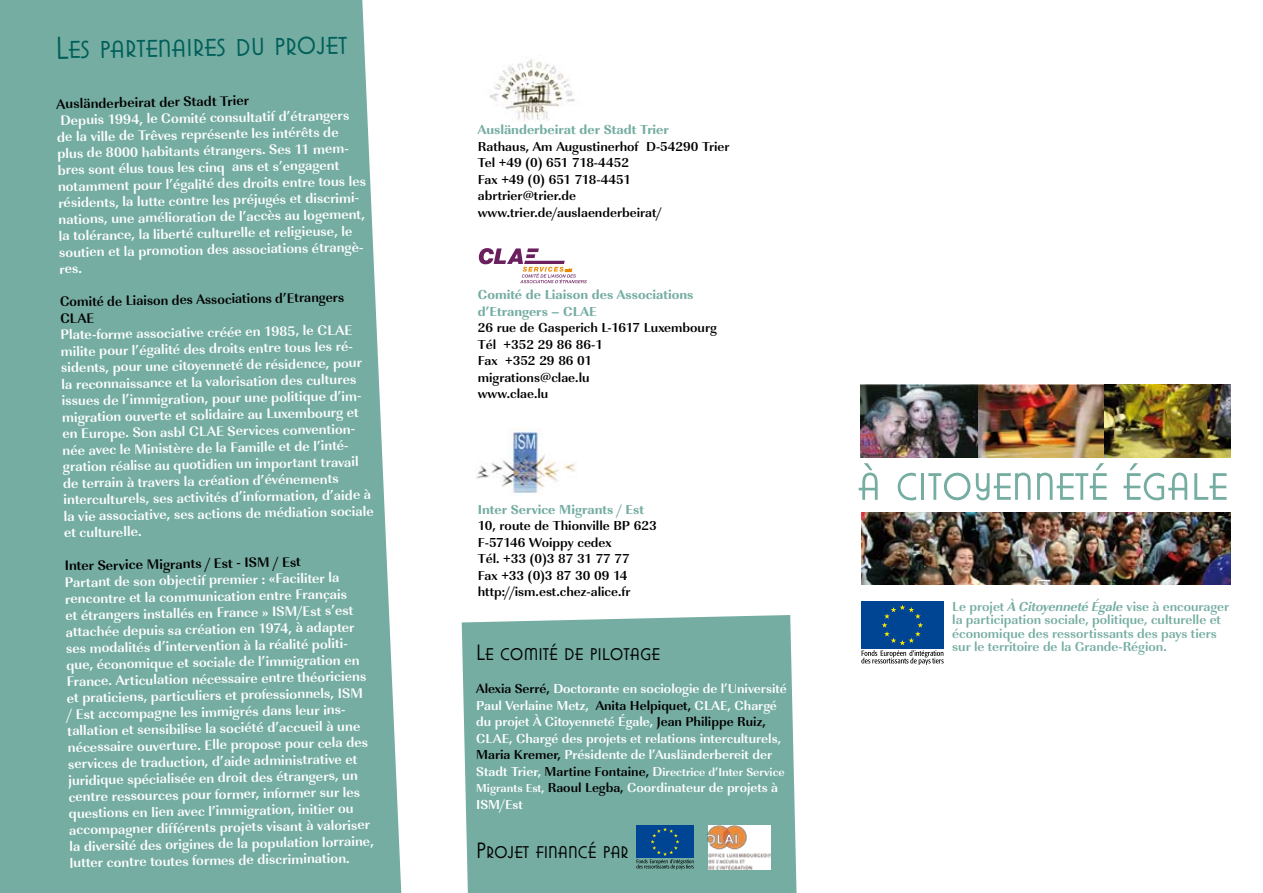
<style>
.page{position:relative;width:1263px;height:893px;background:#fff}
.page>*{position:absolute;margin:0;border:0;box-sizing:border-box;transform-origin:0 0}
.t1{font:54px "Modified Gothic";color:#75ada2}
.t2{font:34.5px "Modified Gothic";color:#005f5a}
.t3{font:24px "Modified Gothic";color:#000}
.t4{font:700 14.25px/16.5px "URW Imperial T";color:#fff}
.t5{font:700 14.25px/16.5px "URW Imperial T";color:#000}
.t6{font:700 13.5px/16.5px "URW Imperial T";color:#000}
.t7{font:700 13.5px/16.5px "URW Imperial T";color:#fff}
.t8{font:700 13.5px/13.5px "URW Imperial T";color:#75ada2}
.t9{font:700 13.5px/16.5px "URW Imperial T Extr";color:#75ada2}
.t10{font:700 12px "URW Imperial T";color:#fff}
.s1{color:#000}
.s2{font-size:13.5px}
.s3{font-size:13.5px;color:#000}
.s4{font-size:12px}
.s5{font-family:"URW Imperial T Extr Bold Extr Wide Obli";font-weight:400}
</style>
<div class="page">
<div style="left:0;top:0;width:401px;height:893px;background:#75ada2"></div>
<div style="left:462px;top:615px;width:334px;height:278px;background:#75ada2"></div>
<img style="left:489px;top:59px;width:86px;height:62px">
<svg style="left:479px;top:248px;width:108px;height:35px"></svg>
<img style="left:476px;top:429px;width:99px;height:65px">
<div style="left:636px;top:825px;width:58px;height:33px;background:#004494"></div>
<svg style="left:636px;top:827px;width:58px;height:42px"></svg>
<img style="left:708px;top:825px;width:62px;height:45px">
<img style="left:861px;top:385px;width:369px;height:72px">
<img style="left:861px;top:513px;width:370px;height:72px">
<div style="left:861px;top:602px;width:83px;height:47px;background:#004494"></div>
<svg style="left:861px;top:605px;width:83px;height:60px"></svg>
<h2 class="t2" style="left:55px;top:29px;width:293px;rotate:-1deg">Les partenaires du projet</h2>
<p class="t5" style="left:56px;top:96px;width:194px;rotate:-1deg">Ausländerbeirat der Stadt Trier</p>
<p class="t4" style="left:57px;top:112px;width:310px;rotate:-1deg">Depuis 1994, le Comité consultatif d’étrangers<br>de la ville de Trêves représente les intérêts de plus de 8000 habitants étrangers. Ses 11 mem&shy;bres sont élus tous les cinq ans et s’engagent notamment pour l’égalité des droits entre tous les résidents, la lutte contre les préjugés et discrimi&shy;nations, une amélioration de l’accès au logement, la tolérance, la liberté culturelle et religieuse, le soutien et la promotion des associations étrangè&shy;res.</p>
<p class="t5" style="left:60px;top:294px;width:286px;rotate:-1deg">Comité de Liaison des Associations d’Etrangers<br>CLAE</p>
<p class="t4" style="left:60px;top:327px;width:312px;rotate:-1deg">Plate-forme associative créée en 1985, le CLAE milite pour l’égalité des droits entre tous les ré&shy;sidents, pour une citoyenneté de résidence, pour la reconnaissance et la valorisation des cultures issues de l’immigration, pour une politique d’im&shy;migration ouverte et solidaire au Luxembourg et en Europe. Son asbl CLAE Services convention&shy;née avec le Ministère de la Famille et de l’inté&shy;gration réalise au quotidien un important travail de terrain à travers la création d’événements interculturels, ses activités d’information, d’aide à la vie associative, ses actions de médiation sociale et culturelle.</p>
<p class="t5" style="left:64px;top:558px;width:238px;rotate:-1deg">Inter Service Migrants / Est - ISM / Est</p>
<p class="t4" style="left:65px;top:574px;width:306px;rotate:-1deg">Partant de son objectif premier : «Faciliter la rencontre et la communication entre Français<br>et étrangers installés en France » ISM/Est s’est attachée depuis sa création en 1974, à adapter ses modalités d’intervention à la réalité politi&shy;que, économique et sociale de l’immigration en France. Articulation nécessaire entre théoriciens et praticiens, particuliers et professionnels, ISM / Est accompagne les immigrés dans leur ins&shy;tallation et sensibilise la société d’accueil à une nécessaire ouverture. Elle propose pour cela des services de traduction, d’aide administrative et juridique spécialisée en droit des étrangers, un centre ressources pour former, informer sur les questions en lien avec l’immigration, initier ou accompagner différents projets visant à valoriser la diversité des origines de la population lorraine, lutter contre toutes formes de discrimination.</p>
<p class="t9" style="left:478px;top:121px;width:193px">Ausländerbeirat der Stadt Trier</p>
<p class="t6" style="left:478px;top:138px;width:253px">Rathaus, Am Augustinerhof D-54290 Trier<br>Tel +49 (0) 651 718-4452<br>Fax +49 (0) 651 718-4451 abrtrier@trier.de www.trier.de/auslaenderbeirat/</p>
<p class="t9" style="left:478px;top:286px;width:217px">Comité de Liaison des Associations d’Etrangers – CLAE</p>
<p class="t6" style="left:478px;top:319px;width:241px">26 rue de Gasperich L-1617 Luxembourg<br>Tél +352 29 86 86-1<br>Fax +352 29 86 01<br>migrations@clae.lu<br>www.clae.lu</p>
<p class="t9" style="left:478px;top:501px;width:168px">Inter Service Migrants / Est</p>
<p class="t6" style="left:478px;top:517px;width:180px">10, route de Thionville BP 623<br>F-57146 Woippy cedex<br>Tél. +33 (0)3 87 31 77 77<br>Fax +33 (0)3 87 30 09 14 http://ism.est.chez-alice.fr</p>
<h3 class="t3" style="left:476px;top:640px;width:185px">Le comité de pilotage</h3>
<p class="t7" style="left:476px;top:681px;width:312px"><span class="s1">Alexia Serré,</span> Doctorante en sociologie de l’Université Paul Verlaine Metz, <span class="s1">Anita Helpiquet,</span> CLAE, Chargé du projet À Citoyenneté Égale, <span class="s1">Jean Philippe Ruiz, </span>CLAE, Chargé des projets et relations interculturels, <span class="s1">Maria Kremer,</span> Présidente de l’Ausländerbereit der</p>
<p class="t10" style="left:476px;top:765px;width:310px"><span class="s2">Stadt Trier,</span> <span class="s3">Martine Fontaine,</span> <span class="s2">D</span>irectrice d’Inter Service</p>
<p class="t7" style="left:476px;top:780px;width:303px"><span class="s4">Migrants Est,</span> <span class="s1">Raoul Legba,</span> Coordinateur de projets à<br>ISM/Est</p>
<h3 class="t3" style="left:476px;top:838px;width:154px">Projet financé par</h3>
<h1 class="t1" style="left:858px;top:453px;width:371px">à citoyenneté égale</h1>
<p class="t8" style="left:952px;top:600px;width:278px">Le projet <span class="s5">À Citoyenneté Égale</span> vise à encourager la participation sociale, politique, culturelle et économique des ressortissants des pays tiers sur le territoire de la Grande-Région.</p>
</div>
